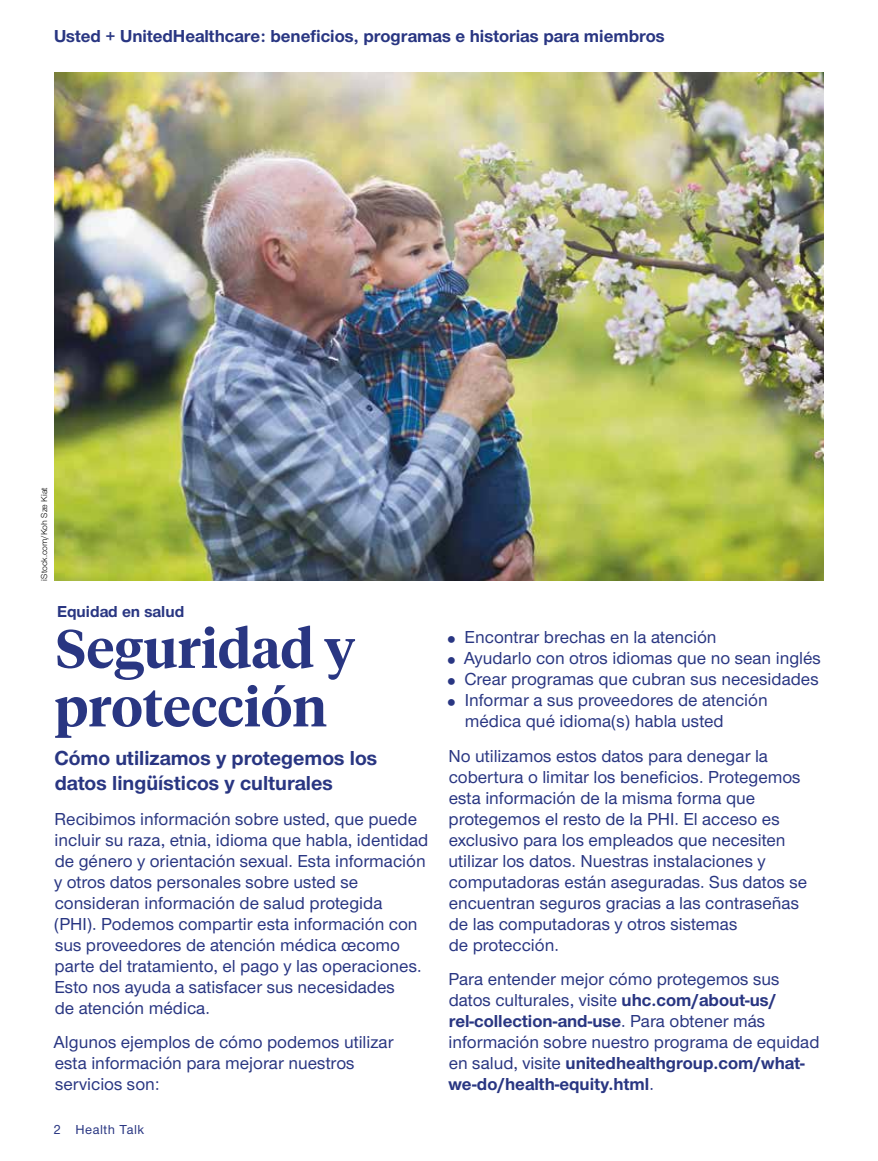
<style>
.page{position:relative;width:878px;height:1161px;background:#fff}
.page>*{position:absolute;margin:0;border:0;box-sizing:border-box;transform-origin:0 0}
.Hed_serif_primary_AM{font:600 54px/58.5px "UHC Serif Headline";color:#293682}
.Deck_AMC{font:700 21px/25.2px "UHC Sans";color:#293682}
.Sans_no_indent_AMC{font:500 18px/21px "UHC Sans";color:#293682}
.t1{font:700 18px "UHC Sans";color:#293682}
.t2{font:700 16.5px "UHC Sans";color:#293682}
.Folio_V_AMC{font:500 13.5px "UHC Sans";letter-spacing:.04em;color:#293682}
.Legal_language_AMC{font:9px "UHC Sans";color:#000}
.s1{font-weight:700}
</style>
<div class="page">
<img style="left:54px;top:73px;width:770px;height:507px">
<p class="t1" style="left:54px;top:24px;width:612px">Usted + UnitedHealthcare: beneficios, programas e historias para miembros</p>
<p class="Legal_language_AMC" style="left:38px;top:580px;width:95px;rotate:-90deg">iStock.com/Koh Sze Kiat</p>
<p class="t2" style="left:57px;top:600px;width:129px">Equidad en salud</p>
<p class="Hed_serif_primary_AM" style="left:54px;top:617px;width:302px">Seguridad y protección</p>
<p class="Deck_AMC" style="left:54px;top:745px;width:324px">Cómo utilizamos y protegemos los datos lingüísticos y culturales</p>
<p class="Sans_no_indent_AMC" style="left:54px;top:808px;width:376px">Recibimos información sobre usted, que puede incluir su raza, etnia, idioma que habla, identidad de género y orientación sexual. Esta información y otros datos personales sobre usted se consideran información de salud protegida (PHI). Podemos compartir esta información con sus proveedores de atención médica œcomo parte del tratamiento, el pago y las operaciones.<br>Esto nos ayuda a satisfacer sus necesidades<br>de atención médica.</p>
<p class="Sans_no_indent_AMC" style="left:54px;top:1031px;width:341px">Algunos ejemplos de cómo podemos utilizar esta información para mejorar nuestros servicios son:</p>
<p class="Folio_V_AMC" style="left:54px;top:1120px;width:92px">2 Health Talk</p>
<p class="Sans_no_indent_AMC" style="left:464px;top:626px;width:253px">Encontrar brechas en la atención</p>
<p class="Sans_no_indent_AMC" style="left:463px;top:647px;width:359px">Ayudarlo con otros idiomas que no sean inglés</p>
<p class="Sans_no_indent_AMC" style="left:464px;top:668px;width:356px">Crear programas que cubran sus necesidades</p>
<p class="Sans_no_indent_AMC" style="left:464px;top:689px;width:304px">Informar a sus proveedores de atención médica qué idioma(s) habla usted</p>
<p class="Sans_no_indent_AMC" style="left:448px;top:745px;width:360px">No utilizamos estos datos para denegar la cobertura o limitar los beneficios. Protegemos esta información de la misma forma que protegemos el resto de la PHI. El acceso es exclusivo para los empleados que necesiten utilizar los datos. Nuestras instalaciones y computadoras están aseguradas. Sus datos se encuentran seguros gracias a las contraseñas de las computadoras y otros sistemas<br>de protección.</p>
<p class="Sans_no_indent_AMC" style="left:448px;top:968px;width:372px">Para entender mejor cómo protegemos sus datos culturales, visite <span class="s1">uhc.com/about-us/ rel-collection-and-use</span>. Para obtener más información sobre nuestro programa de equidad en salud, visite <span class="s1">unitedhealthgroup.com/what&shy;we-do/health-equity.html</span>.</p>
</div>
